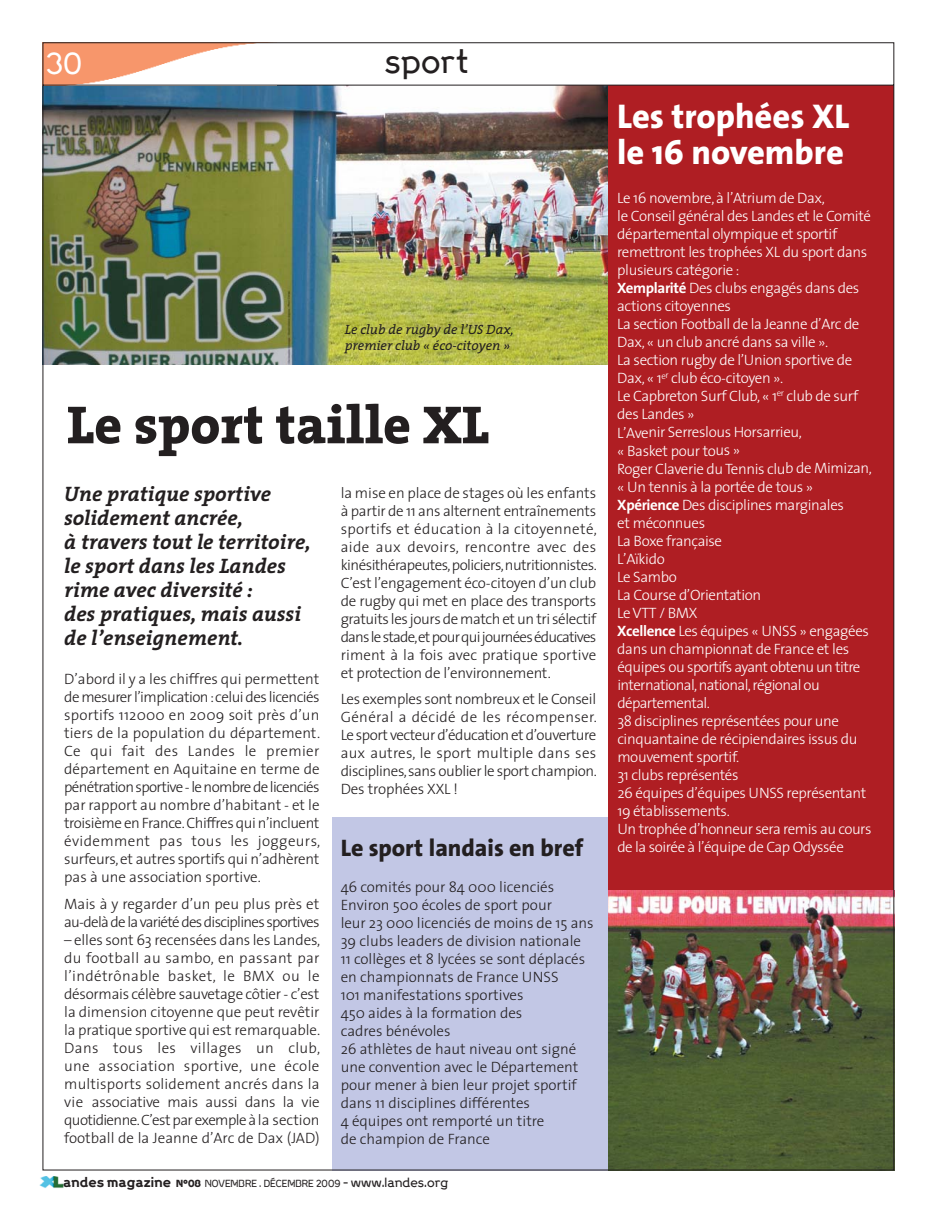
<style>
.page{position:relative;width:937px;height:1213px;background:#fff}
.page>*{position:absolute;margin:0;border:0;box-sizing:border-box;transform-origin:0 0}
.t1{font:800 54px "The Serif";color:#231f20}
.t2{font:800 34.5px/36px "The Sans";color:#fff}
.t3{font:500 30px "Progress";color:#231f20}
.t4{font:500 27px "Progress";color:#fff}
.t5{font:800 24px "The Sans";color:#231f20}
.t6{font:italic 700 21px/24px "The Serif";color:#231f20}
.t7{font:300 15px/18px "The Sans";color:#231f20;text-align:justify}
.t8{font:300 15px/18px "The Sans";letter-spacing:-.025em;color:#fff}
.t9{font:300 15px/18px "The Sans";letter-spacing:-.045em;color:#231f20}
.t10{font:italic 13.5px/16.2px "The Serif";color:#231f20}
.t11{font:500 9px "Progress";color:#231f20}
.s1{font-weight:700}
.s2{font-weight:700;font-size:12.75px}
.s3{font-weight:900}
.s4{font-size:11.85px}
</style>
<div class="page">
<img style="left:42px;top:42px;width:851px;height:1127px">
<img style="left:40px;top:1176px;width:24px;height:12px">
<h3 class="t4" style="left:46px;top:53px;width:38px">30</h3>
<h3 class="t3" style="left:384px;top:49px;width:85px">sport</h3>
<h2 class="t2" style="left:617px;top:102px;width:233px">Les trophées XL le 16 novembre</h2>
<p class="t8" style="left:617px;top:191px;width:256px">Le 16 novembre, à l’Atrium de Dax,<br>le Conseil général des Landes et le Comité départemental olympique et sportif remettront les trophées XL du sport dans plusieurs catégorie :<br><span class="s1">Xemplarité</span> Des clubs engagés dans des actions citoyennes<br>La section Football de la Jeanne d’Arc de<br>Dax, « un club ancré dans sa ville ».<br>La section rugby de l’Union sportive de<br>Dax, « 1<sup>er</sup> club éco-citoyen ».<br>Le Capbreton Surf Club, « 1<sup>er</sup> club de surf des Landes »<br>L’Avenir Serreslous Horsarrieu,<br>« Basket pour tous »<br>Roger Claverie du Tennis club de Mimizan, « Un tennis à la portée de tous »<br><span class="s1">Xpérience</span> Des disciplines marginales<br>et méconnues<br>La Boxe française<br>L’Aïkido<br>Le Sambo<br>La Course d’Orientation<br>Le VTT / BMX<br><span class="s1">Xcellence</span> Les équipes « UNSS » engagées dans un championnat de France et les équipes ou sportifs ayant obtenu un titre international, national, régional ou départemental.<br>38 disciplines représentées pour une cinquantaine de récipiendaires issus du mouvement sportif.<br>31 clubs représentés<br>26 équipes d’équipes UNSS représentant<br>19 établissements.<br>Un trophée d’honneur sera remis au cours</p>
<p class="t10" style="left:345px;top:322px;width:170px">Le club de rugby de l’US Dax, premier club « éco-citoyen »</p>
<h1 class="t1" style="left:67px;top:403px;width:423px">Le sport taille XL</h1>
<h3 class="t6" style="left:64px;top:483px;width:248px">Une pratique sportive solidement ancrée,<br>à travers tout le territoire, le sport dans les Landes rime avec diversité :<br>des pratiques, mais aussi de l’enseignement.</h3>
<p class="t7" style="left:64px;top:671px;width:257px">D’abord il y a les chiffres qui permettent de mesurer l’implication : celui des licenciés sportifs 112000 en 2009 soit près d’un tiers de la population du département.<br>Ce qui fait des Landes le premier département en Aquitaine en terme de pénétration sportive - le nombre de licenciés par rapport au nombre d’habitant - et le troisième en France. Chiffres qui n’incluent évidemment pas tous les joggeurs, surfeurs, et autres sportifs qui n’adhèrent pas à une association sportive.</p>
<p class="t9" style="left:64px;top:896px;width:257px">Mais à y regarder d’un peu plus près et au-delà de la variété des disciplines sportives</p>
<p class="t7" style="left:64px;top:932px;width:257px">– elles sont 63 recensées dans les Landes, du football au sambo, en passant par l’indétrônable basket, le BMX ou le désormais célèbre sauvetage côtier - c’est la dimension citoyenne que peut revêtir la pratique sportive qui est remarquable.<br>Dans tous les villages un club, une association sportive, une école multisports solidement ancrés dans la vie associative mais aussi dans la vie quotidienne. C’est par exemple à la section football de la Jeanne d’Arc de Dax (JAD)</p>
<p class="t7" style="left:340px;top:485px;width:258px">la mise en place de stages où les enfants à partir de 11 ans alternent entraînements sportifs et éducation à la citoyenneté, aide aux devoirs, rencontre avec des kinésithérapeutes, policiers, nutritionnistes.<br>C’est l’engagement éco-citoyen d’un club de rugby qui met en place des transports gratuits les jours de match et un tri sélectif dans le stade,et pour qui journées éducatives riment à la fois avec pratique sportive et protection de l’environnement.</p>
<p class="t7" style="left:340px;top:691px;width:257px">Les exemples sont nombreux et le Conseil Général a décidé de les récompenser.<br>Le sport vecteur d’éducation et d’ouverture aux autres, le sport multiple dans ses disciplines, sans oublier le sport champion.<br>Des trophées XXL !</p>
<h3 class="t5" style="left:340px;top:837px;width:244px">Le sport landais en bref</h3>
<p class="t8" style="left:617px;top:839px;width:228px">de la soirée à l’équipe de Cap Odyssée</p>
<p class="t7" style="left:340px;top:878px;width:254px;text-align:left">46 comités pour 84 000 licenciés<br>Environ 500 écoles de sport pour<br>leur 23 000 licenciés de moins de 15 ans<br>39 clubs leaders de division nationale<br>11 collèges et 8 lycées se sont déplacés en championnats de France UNSS<br>101 manifestations sportives<br>450 aides à la formation des<br>cadres bénévoles<br>26 athlètes de haut niveau ont signé une convention avec le Département pour mener à bien leur projet sportif dans 11 disciplines différentes<br>4 équipes ont remporté un titre<br>de champion de France</p>
<p class="t11" style="left:63px;top:1179px;width:386px"><span class="s2">andes magazine</span> <span class="s3">N°08</span> NOVEMBRE . DÉCEMBRE 2009 <span class="s4">- www.landes.org</span></p>
</div>
